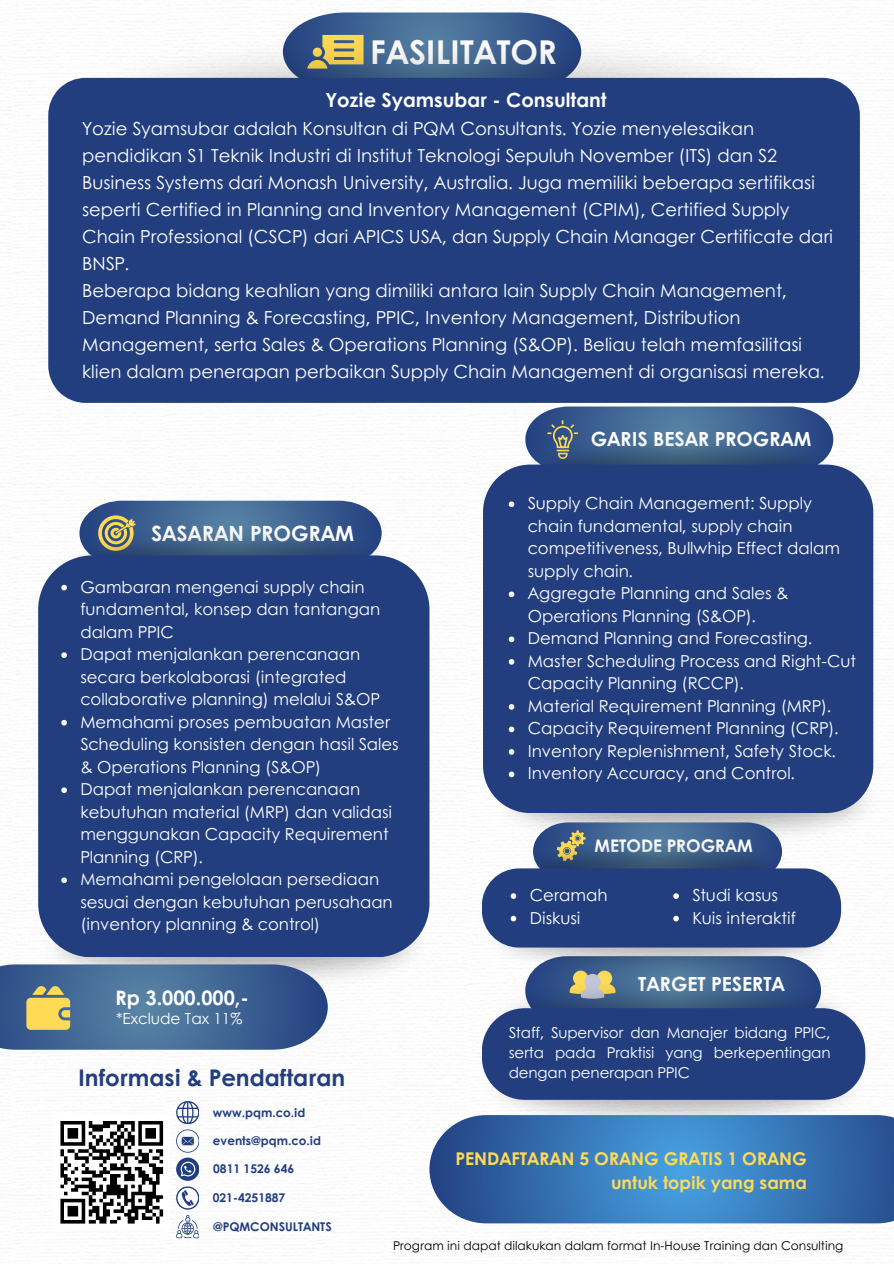
<style>
.page{position:relative;width:894px;height:1264px;background:#fff}
.page>*{position:absolute;margin:0;border:0;box-sizing:border-box;transform-origin:0 0}
.t1{font:700 32.85px "Century Gothic";color:#fff}
.t2{font:700 22.95px "Century Gothic";color:#223e7f}
.t3{font:700 21px "Century Gothic";color:#fff}
.t4{font:700 19.95px "Century Gothic";color:#fff}
.t5{font:700 19.5px "Century Gothic";color:#fff}
.t6{font:18px/27px "Century Gothic";color:#fff}
.t7{font:700 17.55px "Century Gothic";color:#ffda55}
.t8{font:700 17.25px "Century Gothic";color:#fff}
.t9{font:16.5px/22.5px "Century Gothic";color:#fff}
.t10{font:15.3px "Century Gothic";color:#fff}
.t11{font:15px/20.2px "Century Gothic";letter-spacing:-.01em;color:#fff;text-align:justify}
.t12{font:12.15px "Century Gothic";color:#000}
.t13{font:700 12px "Century Gothic";color:#223e7f}
</style>
<div class="page">
<img style="left:492px;top:753px;width:388px;height:94px">
<svg style="left:525px;top:406px;width:308px;height:50px;background:#52739d"></svg>
<img style="left:531px;top:433px;width:300px;height:31px">
<div style="left:483px;top:464px;width:390px;height:349px;background:#223e7f;border-radius:47px"></div>
<svg style="left:508px;top:501px;width:6px;height:6px"></svg>
<svg style="left:508px;top:591px;width:6px;height:6px"></svg>
<svg style="left:508px;top:636px;width:6px;height:6px"></svg>
<svg style="left:508px;top:659px;width:6px;height:5px"></svg>
<svg style="left:508px;top:704px;width:6px;height:5px"></svg>
<svg style="left:508px;top:726px;width:6px;height:6px"></svg>
<svg style="left:508px;top:749px;width:6px;height:5px"></svg>
<svg style="left:508px;top:771px;width:6px;height:6px"></svg>
<svg style="left:81px;top:500px;width:299px;height:24px;background:#56759c"></svg>
<img style="left:79px;top:524px;width:303px;height:31px">
<div style="left:38px;top:555px;width:391px;height:402px;background:#223e7f"></div>
<svg style="left:61px;top:585px;width:6px;height:5px"></svg>
<svg style="left:61px;top:652px;width:6px;height:6px"></svg>
<svg style="left:61px;top:720px;width:6px;height:5px"></svg>
<svg style="left:61px;top:787px;width:6px;height:6px"></svg>
<svg style="left:61px;top:877px;width:6px;height:6px"></svg>
<img style="left:485px;top:1033px;width:380px;height:82px">
<img style="left:494px;top:976px;width:364px;height:51px">
<div style="left:481px;top:1008px;width:384px;height:91px;background:#223e7f;border-radius:43px"></div>
<svg style="left:0;top:964px;width:327px;height:85px;background:#517194"></svg>
<svg style="left:429px;top:1115px;width:464px;height:108px;background:#3c78b7"></svg>
<svg style="left:60px;top:1121px;width:104px;height:103px"></svg>
<svg style="left:176px;top:1100px;width:23px;height:23px"></svg>
<svg style="left:176px;top:1129px;width:23px;height:51px"></svg>
<svg style="left:176px;top:1186px;width:23px;height:52px"></svg>
<svg style="left:286px;top:12px;width:291px;height:16px"></svg>
<img style="left:67px;top:28px;width:751px;height:50px">
<div style="left:48px;top:78px;width:811px;height:325px;background:#223e7f"></div>
<svg style="left:533px;top:822px;width:248px;height:23px;background:#547299"></svg>
<img style="left:533px;top:845px;width:248px;height:23px">
<img style="left:488px;top:896px;width:352px;height:80px">
<div style="left:481px;top:868px;width:359px;height:79px;background:#223e7f;border-radius:37px"></div>
<svg style="left:510px;top:893px;width:6px;height:5px"></svg>
<svg style="left:510px;top:915px;width:6px;height:6px"></svg>
<svg style="left:673px;top:893px;width:5px;height:5px"></svg>
<svg style="left:673px;top:915px;width:5px;height:6px"></svg>
<p class="t1" style="left:370px;top:27px;width:188px">FASILITATOR</p>
<p class="t5" style="left:326px;top:85px;width:282px">Yozie Syamsubar - Consultant</p>
<p class="t6" style="left:82px;top:114px;width:752px">Yozie Syamsubar adalah Konsultan di PQM Consultants. Yozie menyelesaikan pendidikan S1 Teknik Industri di Institut Teknologi Sepuluh November (ITS) dan S2<br>Business Systems dari Monash University, Australia. Juga memiliki beberapa sertifikasi seperti Certified in Planning and Inventory Management (CPIM), Certified Supply Chain Professional (CSCP) dari APICS USA, dan Supply Chain Manager Certificate dari BNSP.<br>Beberapa bidang keahlian yang dimiliki antara lain Supply Chain Management, Demand Planning &amp; Forecasting, PPIC, Inventory Management, Distribution Management, serta Sales &amp; Operations Planning (S&amp;OP). Beliau telah memfasilitasi klien dalam penerapan perbaikan Supply Chain Management di organisasi mereka.</p>
<p class="t3" style="left:151px;top:517px;width:205px">SASARAN PROGRAM</p>
<p class="t9" style="left:80px;top:574px;width:301px">Gambaran mengenai supply chain fundamental, konsep dan tantangan dalam PPIC</p>
<p class="t9" style="left:80px;top:642px;width:301px">Dapat menjalankan perencanaan secara berkolaborasi (integrated collaborative planning) melalui S&amp;OP</p>
<p class="t9" style="left:80px;top:709px;width:319px">Memahami proses pembuatan Master<br>Scheduling konsisten dengan hasil Sales &amp; Operations Planning (S&amp;OP)</p>
<p class="t9" style="left:80px;top:777px;width:313px">Dapat menjalankan perencanaan kebutuhan material (MRP) dan validasi menggunakan Capacity Requirement<br>Planning (CRP).</p>
<p class="t9" style="left:80px;top:867px;width:314px">Memahami pengelolaan persediaan sesuai dengan kebutuhan perusahaan (inventory planning &amp; control)</p>
<h3 class="t4" style="left:115px;top:982px;width:135px">Rp 3.000.000,-</h3>
<p class="t10" style="left:116px;top:1007px;width:128px">*Exclude Tax 11%</p>
<p class="t2" style="left:78px;top:1060px;width:268px">Informasi &amp; Pendaftaran</p>
<p class="t13" style="left:213px;top:1103px;width:94px">www.pqm.co.id</p>
<p class="t13" style="left:213px;top:1131px;width:110px">events@pqm.co.id</p>
<p class="t13" style="left:213px;top:1159px;width:82px">0811 1526 646</p>
<p class="t13" style="left:213px;top:1188px;width:74px">021-4251887</p>
<p class="t13" style="left:213px;top:1217px;width:120px">@PQMCONSULTANTS</p>
<p class="t5" style="left:590px;top:424px;width:222px">GARIS BESAR PROGRAM</p>
<h1 class="t9" style="left:527px;top:491px;width:313px">Supply Chain Management: Supply chain fundamental, supply chain competitiveness, Bullwhip Effect dalam supply chain.</h1>
<p class="t9" style="left:527px;top:581px;width:262px">Aggregate Planning and Sales &amp;<br>Operations Planning (S&amp;OP).</p>
<h6 class="t9" style="left:527px;top:626px;width:286px">Demand Planning and Forecasting.</h6>
<p class="t9" style="left:527px;top:649px;width:330px">Master Scheduling Process and Right-Cut<br>Capacity Planning (RCCP).</p>
<h2 class="t9" style="left:527px;top:694px;width:305px">Material Requirement Planning (MRP).</h2>
<p class="t9" style="left:527px;top:716px;width:312px">Capacity Requirement Planning (CRP).</p>
<p class="t9" style="left:527px;top:739px;width:309px">Inventory Replenishment, Safety Stock.</p>
<p class="t9" style="left:527px;top:761px;width:268px">Inventory Accuracy, and Control.</p>
<h4 class="t8" style="left:594px;top:832px;width:160px">METODE PROGRAM</h4>
<p class="t9" style="left:529px;top:883px;width:79px">Ceramah</p>
<p class="t9" style="left:529px;top:905px;width:52px">Diskusi</p>
<p class="t9" style="left:692px;top:883px;width:87px">Studi kasus</p>
<p class="t9" style="left:692px;top:905px;width:105px">Kuis interaktif</p>
<h5 class="t5" style="left:638px;top:969px;width:148px">TARGET PESERTA</h5>
<p class="t11" style="left:508px;top:1021px;width:323px">Staff, Supervisor dan Manajer bidang PPIC, serta pada Praktisi yang berkepentingan dengan penerapan PPIC</p>
<p class="t7" style="left:455px;top:1144px;width:353px">PENDAFTARAN 5 ORANG GRATIS 1 ORANG</p>
<p class="t7" style="left:611px;top:1169px;width:197px">untuk topik yang sama</p>
<p class="t12" style="left:393px;top:1235px;width:451px">Program ini dapat dilakukan dalam format In-House Training dan Consulting</p>
</div>
